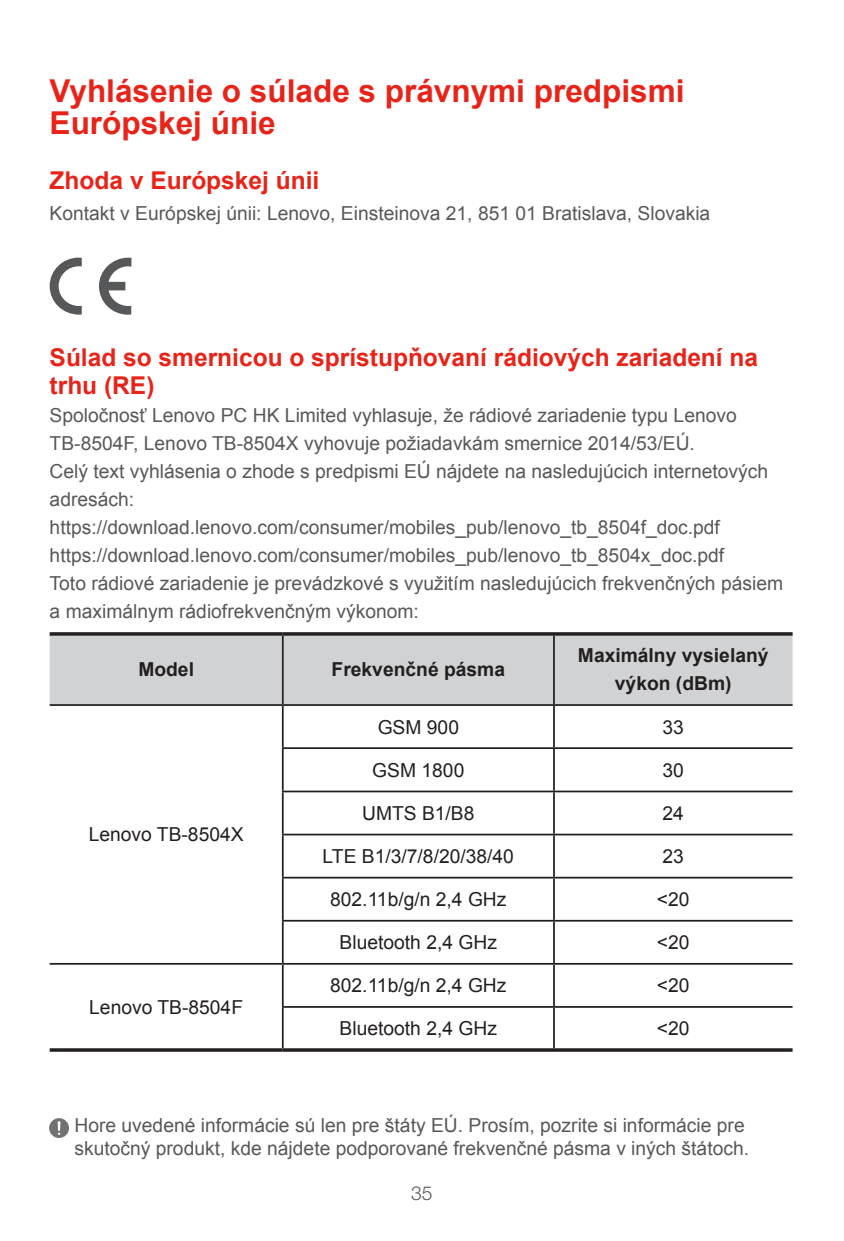
<style>
.page{position:relative;width:844px;height:1241px;background:#fff}
.page>*{position:absolute;margin:0;border:0;box-sizing:border-box;transform-origin:0 0}
.t1{font:700 31.5px/31.5px "Arial";color:#e72419}
.t2{font:700 24.5px/28px "Arial";color:#e72419}
.t3{font:19.25px/28px "Arial";color:#57585a}
.t4{font:19.25px "Arial";color:#231f20}
.t5{font:700 19.25px/28px "Arial";color:#231f20;text-align:center}
.t6{font:300 19.25px "Helvetica Neue LT Std";color:#57585a}
</style>
<div class="page">
<svg style="left:99px;top:258px;width:32px;height:56px"></svg>
<svg style="left:50px;top:257px;width:32px;height:57px"></svg>
<div style="left:50px;top:635px;width:742px;height:69px;background:#d1d2d4"></div>
<hr style="left:50px;top:632px;width:233px;height:3px;background:#231f20">
<hr style="left:283px;top:632px;width:271px;height:3px;background:#231f20">
<hr style="left:554px;top:632px;width:238px;height:3px;background:#231f20">
<hr style="left:50px;top:1048px;width:233px;height:3px;background:#231f20">
<hr style="left:283px;top:1048px;width:271px;height:3px;background:#231f20">
<hr style="left:554px;top:1048px;width:238px;height:3px;background:#231f20">
<hr style="left:282px;top:635px;width:1px;height:69px;background:#231f20">
<hr style="left:553px;top:635px;width:1px;height:69px;background:#231f20">
<hr style="left:50px;top:704px;width:233px;height:1px;background:#231f20">
<hr style="left:283px;top:704px;width:271px;height:1px;background:#231f20">
<hr style="left:282px;top:705px;width:1px;height:42px;background:#231f20">
<hr style="left:554px;top:704px;width:238px;height:1px;background:#231f20">
<hr style="left:553px;top:705px;width:1px;height:42px;background:#231f20">
<hr style="left:282px;top:747px;width:272px;height:2px;background:#231f20">
<hr style="left:282px;top:749px;width:1px;height:41px;background:#231f20">
<hr style="left:554px;top:747px;width:238px;height:2px;background:#231f20">
<hr style="left:553px;top:749px;width:1px;height:41px;background:#231f20">
<hr style="left:282px;top:790px;width:272px;height:2px;background:#231f20">
<hr style="left:282px;top:792px;width:1px;height:41px;background:#231f20">
<hr style="left:554px;top:790px;width:238px;height:2px;background:#231f20">
<hr style="left:553px;top:792px;width:1px;height:41px;background:#231f20">
<hr style="left:282px;top:833px;width:272px;height:2px;background:#231f20">
<hr style="left:282px;top:835px;width:1px;height:41px;background:#231f20">
<hr style="left:554px;top:833px;width:238px;height:2px;background:#231f20">
<hr style="left:553px;top:835px;width:1px;height:41px;background:#231f20">
<hr style="left:282px;top:876px;width:272px;height:2px;background:#231f20">
<hr style="left:282px;top:878px;width:1px;height:41px;background:#231f20">
<hr style="left:554px;top:876px;width:238px;height:2px;background:#231f20">
<hr style="left:553px;top:878px;width:1px;height:41px;background:#231f20">
<hr style="left:282px;top:919px;width:272px;height:2px;background:#231f20">
<hr style="left:282px;top:921px;width:1px;height:41px;background:#231f20">
<hr style="left:554px;top:919px;width:238px;height:2px;background:#231f20">
<hr style="left:553px;top:921px;width:1px;height:41px;background:#231f20">
<hr style="left:50px;top:962px;width:233px;height:2px;background:#231f20">
<hr style="left:283px;top:962px;width:271px;height:2px;background:#231f20">
<hr style="left:282px;top:964px;width:1px;height:41px;background:#231f20">
<hr style="left:554px;top:962px;width:238px;height:2px;background:#231f20">
<hr style="left:553px;top:964px;width:1px;height:41px;background:#231f20">
<hr style="left:282px;top:1005px;width:272px;height:2px;background:#231f20">
<hr style="left:282px;top:1007px;width:1px;height:41px;background:#231f20">
<hr style="left:554px;top:1005px;width:238px;height:2px;background:#231f20">
<hr style="left:553px;top:1007px;width:1px;height:41px;background:#231f20">
<svg style="left:49px;top:1117px;width:20px;height:20px"></svg>
<svg style="left:58px;top:1120px;width:2px;height:14px"></svg>
<h1 class="t1" style="left:50px;top:76px;width:636px">Vyhlásenie o súlade s právnymi predpismi<br>Európskej únie</h1>
<p class="t2" style="left:50px;top:167px;width:271px">Zhoda v Európskej únii</p>
<p class="t3" style="left:50px;top:199px;width:662px">Kontakt v Európskej únii: Lenovo, Einsteinova 21, 851 01 Bratislava, Slovakia</p>
<p class="t2" style="left:50px;top:344px;width:710px">Súlad so smernicou o sprístupňovaní rádiových zariadení na trhu (RE)</p>
<p class="t3" style="left:50px;top:401px;width:734px">Spoločnosť Lenovo PC HK Limited vyhlasuje, že rádiové zariadenie typu Lenovo TB-8504F, Lenovo TB-8504X vyhovuje požiadavkám smernice 2014/53/EÚ.<br>Celý text vyhlásenia o zhode s predpismi EÚ nájdete na nasledujúcich internetových adresách: https://download.lenovo.com/consumer/mobiles_pub/lenovo_tb_8504f_doc.pdf https://download.lenovo.com/consumer/mobiles_pub/lenovo_tb_8504x_doc.pdf<br>Toto rádiové zariadenie je prevádzkové s využitím nasledujúcich frekvenčných pásiem a maximálnym rádiofrekvenčným výkonom:</p>
<p class="t5" style="left:138px;top:656px;width:57px">Model</p>
<p class="t5" style="left:331px;top:656px;width:175px">Frekvenčné pásma</p>
<p class="t5" style="left:578px;top:642px;width:192px">Maximálny vysielaný výkon (dBm)</p>
<p class="t4" style="left:89px;top:821px;width:156px">Lenovo TB-8504X</p>
<p class="t4" style="left:89px;top:994px;width:155px">Lenovo TB-8504F</p>
<p class="t4" style="left:377px;top:714px;width:83px">GSM 900</p>
<p class="t4" style="left:662px;top:714px;width:23px">33</p>
<p class="t4" style="left:372px;top:757px;width:94px">GSM 1800</p>
<p class="t4" style="left:662px;top:757px;width:23px">30</p>
<p class="t4" style="left:362px;top:800px;width:114px">UMTS B1/B8</p>
<p class="t4" style="left:662px;top:800px;width:23px">24</p>
<p class="t4" style="left:322px;top:843px;width:193px">LTE B1/3/7/8/20/38/40</p>
<p class="t4" style="left:662px;top:843px;width:23px">23</p>
<p class="t4" style="left:330px;top:886px;width:178px">802.11b/g/n 2,4 GHz</p>
<p class="t4" style="left:656px;top:886px;width:34px">&lt;20</p>
<p class="t4" style="left:339px;top:929px;width:159px">Bluetooth 2,4 GHz</p>
<p class="t4" style="left:656px;top:929px;width:34px">&lt;20</p>
<p class="t4" style="left:330px;top:972px;width:178px">802.11b/g/n 2,4 GHz</p>
<p class="t4" style="left:656px;top:972px;width:34px">&lt;20</p>
<p class="t4" style="left:339px;top:1015px;width:159px">Bluetooth 2,4 GHz</p>
<p class="t4" style="left:656px;top:1015px;width:34px">&lt;20</p>
<p class="t3" style="left:74px;top:1113px;width:676px;line-height:23.1px">Hore uvedené informácie sú len pre štáty EÚ. Prosím, pozrite si informácie pre skutočný produkt, kde nájdete podporované frekvenčné pásma v iných štátoch.</p>
<p class="t6" style="left:411px;top:1181px;width:23px">35</p>
</div>
